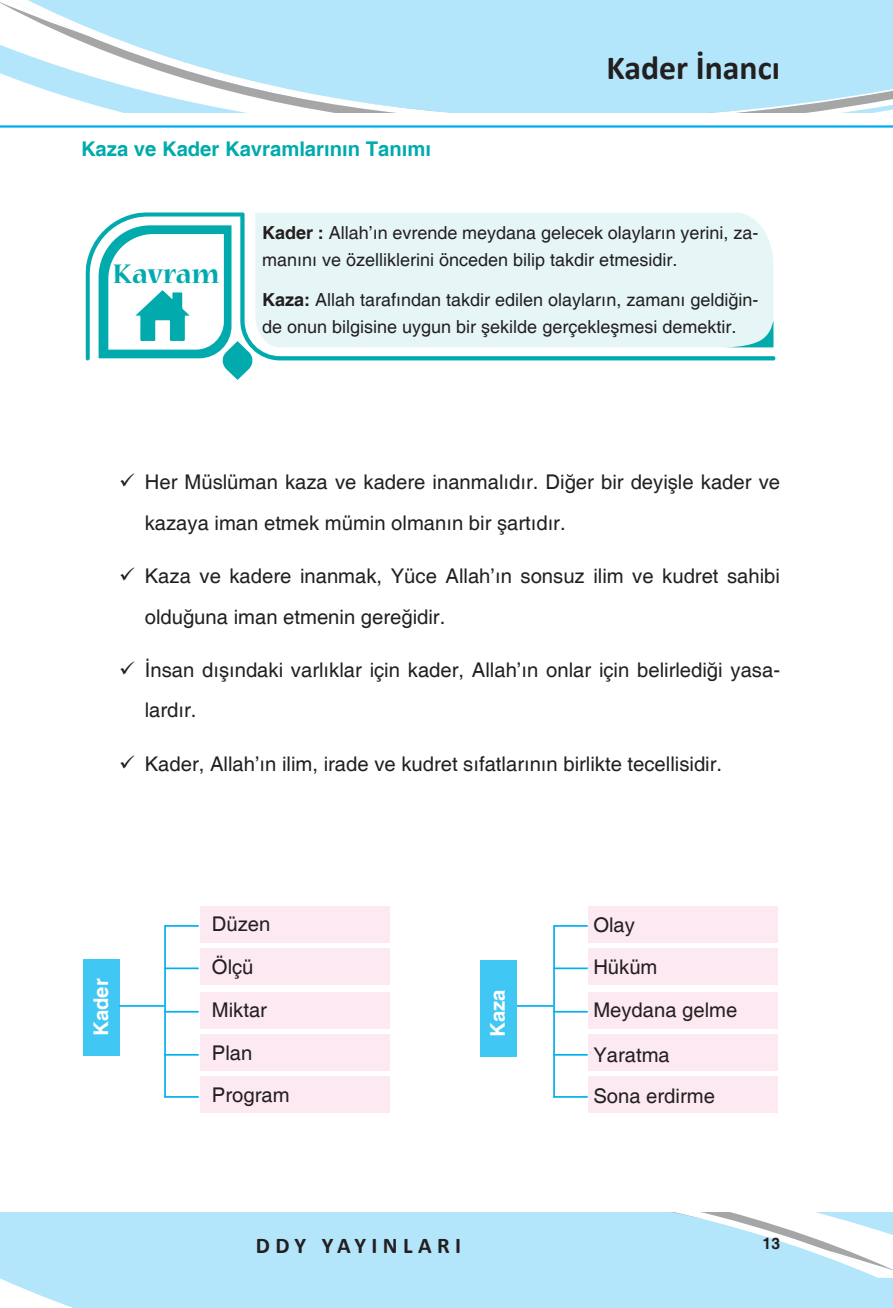
<style>
.page{position:relative;width:893px;height:1308px;background:#fff}
.page>*{position:absolute;margin:0;border:0;box-sizing:border-box;transform-origin:0 0}
.t1{font:700 33.75px "Calibri";color:#231f20}
.t2{font:700 29.93px "Nueva Std";color:#00aaad}
.t3{font:700 22.5px "Calibri";letter-spacing:.24em;color:#231f20}
.t4{font:20.25px/42.8px "Helvetica";color:#231f20}
.t5{font:700 20.25px "Helvetica";color:#00aaad}
.t6{font:700 20.25px "Helvetica";color:#fff}
.t7{font:18px/27px "Helvetica";color:#231f20}
.t8{font:700 15.75px "Helvetica";color:#231f20}
.s1{font-weight:700}
</style>
<div class="page">
<svg style="left:0;top:1213px;width:893px;height:94px;background:#b8e6f9"></svg>
<svg style="left:0;top:0;width:893px;height:45px;background:#b8e6f9"></svg>
<svg style="left:0;top:45px;width:893px;height:67px;fill:#b3e6fa"></svg>
<hr style="left:0;top:125px;width:893px;height:3px;background:#00aeef">
<svg style="left:86px;top:212px;width:690px;height:148px;background:#dff4f4"></svg>
<svg style="left:723px;top:319px;width:50px;height:29px"></svg>
<svg style="left:99px;top:225px;width:155px;height:155px"></svg>
<div style="left:83px;top:959px;width:37px;height:96px;background:#40c7f4"></div>
<div style="left:589px;top:906px;width:189px;height:37px;background:#fce9f1"></div>
<div style="left:200px;top:906px;width:189px;height:37px;background:#fce9f1"></div>
<div style="left:589px;top:992px;width:189px;height:36px;background:#fce9f1"></div>
<div style="left:200px;top:992px;width:189px;height:36px;background:#fce9f1"></div>
<div style="left:589px;top:948px;width:189px;height:37px;background:#fce9f1"></div>
<div style="left:200px;top:948px;width:189px;height:37px;background:#fce9f1"></div>
<div style="left:589px;top:1034px;width:189px;height:36px;background:#fce9f1"></div>
<div style="left:200px;top:1034px;width:189px;height:36px;background:#fce9f1"></div>
<div style="left:589px;top:1076px;width:189px;height:36px;background:#fce9f1"></div>
<div style="left:200px;top:1076px;width:189px;height:36px;background:#fce9f1"></div>
<hr style="left:119px;top:1005px;width:46px;height:1px;background:#00aeef">
<hr style="left:513px;top:1005px;width:40px;height:1px;background:#00aeef">
<hr style="left:165px;top:925px;width:34px;height:1px;background:#00aeef">
<hr style="left:553px;top:925px;width:35px;height:1px;background:#00aeef">
<hr style="left:165px;top:967px;width:34px;height:2px;background:#00aeef">
<hr style="left:553px;top:967px;width:35px;height:2px;background:#00aeef">
<hr style="left:165px;top:1010px;width:34px;height:2px;background:#00aeef">
<hr style="left:553px;top:1010px;width:35px;height:2px;background:#00aeef">
<hr style="left:165px;top:1054px;width:34px;height:1px;background:#00aeef">
<hr style="left:553px;top:1054px;width:35px;height:1px;background:#00aeef">
<hr style="left:165px;top:1096px;width:34px;height:1px;background:#00aeef">
<hr style="left:553px;top:1096px;width:35px;height:1px;background:#00aeef">
<hr style="left:164px;top:925px;width:2px;height:172px;background:#00aeef">
<hr style="left:553px;top:925px;width:2px;height:172px;background:#00aeef">
<div style="left:480px;top:960px;width:37px;height:97px;background:#40c7f4"></div>
<p class="t5" style="left:81px;top:137px;width:352px">Kaza ve Kader Kavramlarının Tanımı</p>
<h1 class="t1" style="left:606px;top:44px;width:175px">Kader İnancı</h1>
<h2 class="t2" style="left:113px;top:260px;width:108px">Kavram</h2>
<p class="t7" style="left:262px;top:220px;width:498px"><span class="s1">Kader :</span> Allah’ın evrende meydana gelecek olayların yerini, za&shy;manını ve özelliklerini önceden bilip takdir etmesidir.</p>
<p class="t7" style="left:262px;top:287px;width:498px"><span class="s1">Kaza:</span> Allah tarafından takdir edilen olayların, zamanı geldiğin&shy;de onun bilgisine uygun bir şekilde gerçekleşmesi demektir.</p>
<p class="t4" style="left:145px;top:462px;width:637px;line-height:40.5px">Her Müslüman kaza ve kadere inanmalıdır. Diğer bir deyişle kader ve kazaya iman etmek mümin olmanın bir şartıdır.</p>
<p class="t4" style="left:145px;top:556px;width:637px;line-height:40.5px">Kaza ve kadere inanmak, Yüce Allah’ın sonsuz ilim ve kudret sahibi olduğuna iman etmenin gereğidir.</p>
<p class="t4" style="left:145px;top:650px;width:637px;line-height:40.5px">İnsan dışındaki varlıklar için kader, Allah’ın onlar için belirlediği yasa&shy;lardır.</p>
<p class="t4" style="left:145px;top:743px;width:579px">Kader, Allah’ın ilim, irade ve kudret sıfatlarının birlikte tecellisidir.</p>
<p class="t6" style="left:89px;top:1035px;width:59px;rotate:-90deg">Kader</p>
<p class="t4" style="left:212px;top:903px;width:79px">Düzen<br>Ölçü<br>Miktar<br>Plan<br>Program</p>
<p class="t6" style="left:485px;top:1037px;width:49px;rotate:-90deg">Kaza</p>
<p class="t3" style="left:256px;top:1229px;width:207px">DDY YAYINLARI</p>
<p class="t4" style="left:593px;top:904px;width:146px">Olay<br>Hüküm<br>Meydana gelme<br>Yaratma</p>
<p class="t4" style="left:593px;top:1074px;width:123px">Sona erdirme</p>
<p class="t8" style="left:763px;top:1233px;width:19px">13</p>
</div>
